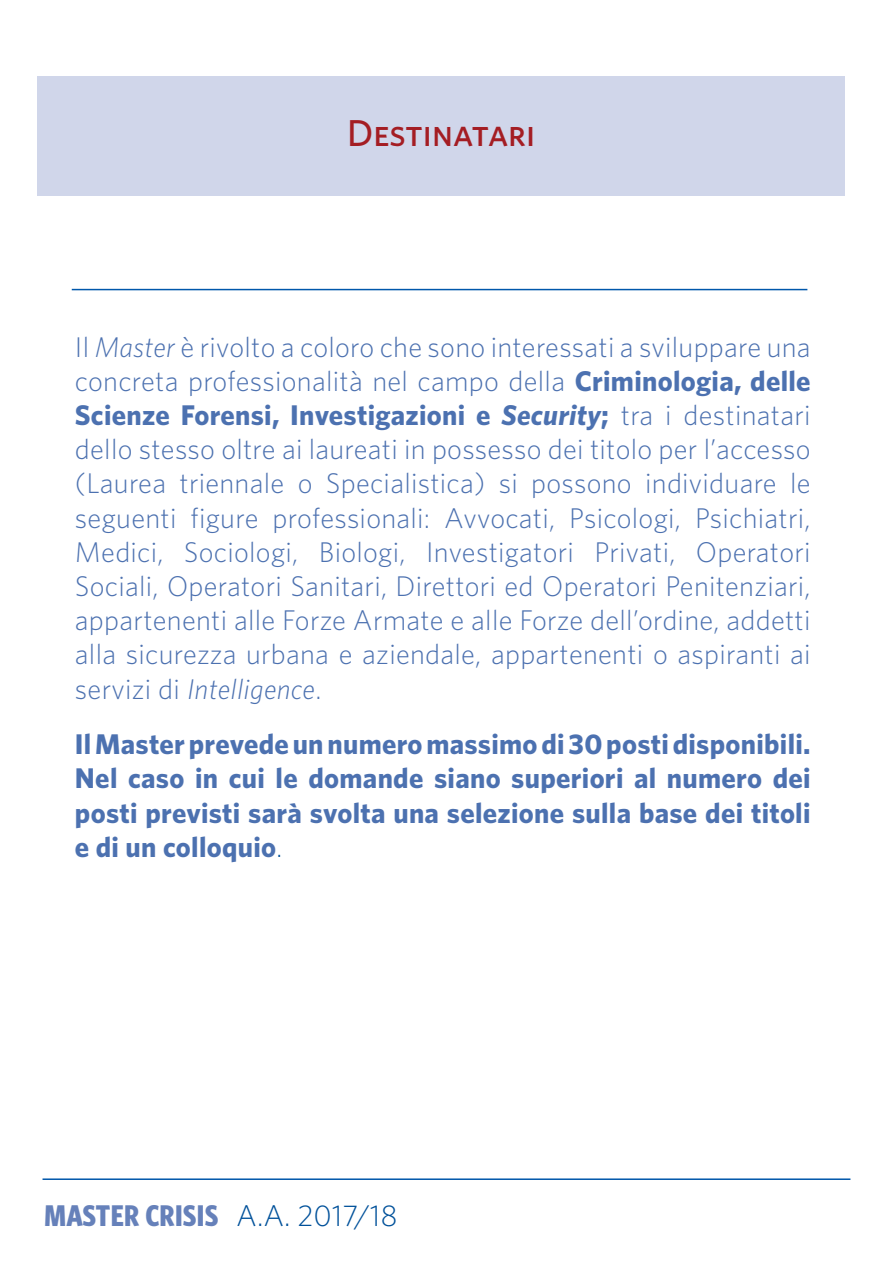
<style>
.page{position:relative;width:893px;height:1263px;background:#fff}
.page>*{position:absolute;margin:0;border:0;box-sizing:border-box;transform-origin:0 0}
.t1{font:37.5px "Whitney Medium SC";color:#a41d23}
.t2{font:700 30px "Whitney Condensed";letter-spacing:.01em;color:#6681ba}
.t3{font:300 28.5px/34.2px "Whitney";letter-spacing:.01em;color:#4c71b0;text-align:justify}
.t4{font:700 28.5px/34.2px "Whitney";letter-spacing:.01em;color:#4c71b0;text-align:justify}
.s1{font-style:italic}
.s2{font-weight:700}
.s3{font-weight:700;font-style:italic}
.s4{font-weight:300;font-size:27px;color:#01519a}
.s5{font-family:"Whitney";font-weight:300;color:#01519a}
</style>
<div class="page">
<hr style="left:43px;top:1178px;width:807px;height:2px;background:#0057ab">
<div style="left:37px;top:76px;width:808px;height:119px;background:#d0d6ea"></div>
<hr style="left:72px;top:289px;width:735px;height:1px;background:#0057ab">
<p class="t1" style="left:347px;top:111px;width:190px">Destinatari</p>
<p class="t3" style="left:75px;top:329px;width:737px">Il <span class="s1">Master</span> è rivolto a coloro che sono interessati a sviluppare una concreta professionalità nel campo della <span class="s2">Criminologia, delle Scienze Forensi, Investigazioni e</span> <span class="s3">Security</span><span class="s2">;</span> tra i destinatari dello stesso oltre ai laureati in possesso dei titolo per l’accesso (Laurea triennale o Specialistica) si possono individuare le seguenti figure professionali: Avvocati, Psicologi, Psichiatri, Medici, Sociologi, Biologi, Investigatori Privati, Operatori Sociali, Operatori Sanitari, Direttori ed Operatori Penitenziari, appartenenti alle Forze Armate e alle Forze dell’ordine, addetti alla sicurezza urbana e aziendale, appartenenti o aspiranti ai servizi di <span class="s1">Intelligence</span>.</p>
<p class="t4" style="left:75px;top:726px;width:737px">Il Master prevede un numero massimo di 30 posti disponibili.<br>Nel caso in cui le domande siano superiori al numero dei posti previsti sarà svolta una selezione sulla base dei titoli e di un colloquio<span class="s4">.</span></p>
<p class="t2" style="left:45px;top:1198px;width:355px">MASTER CRISIS <span class="s5">A.A. 2017/18</span></p>
</div>
